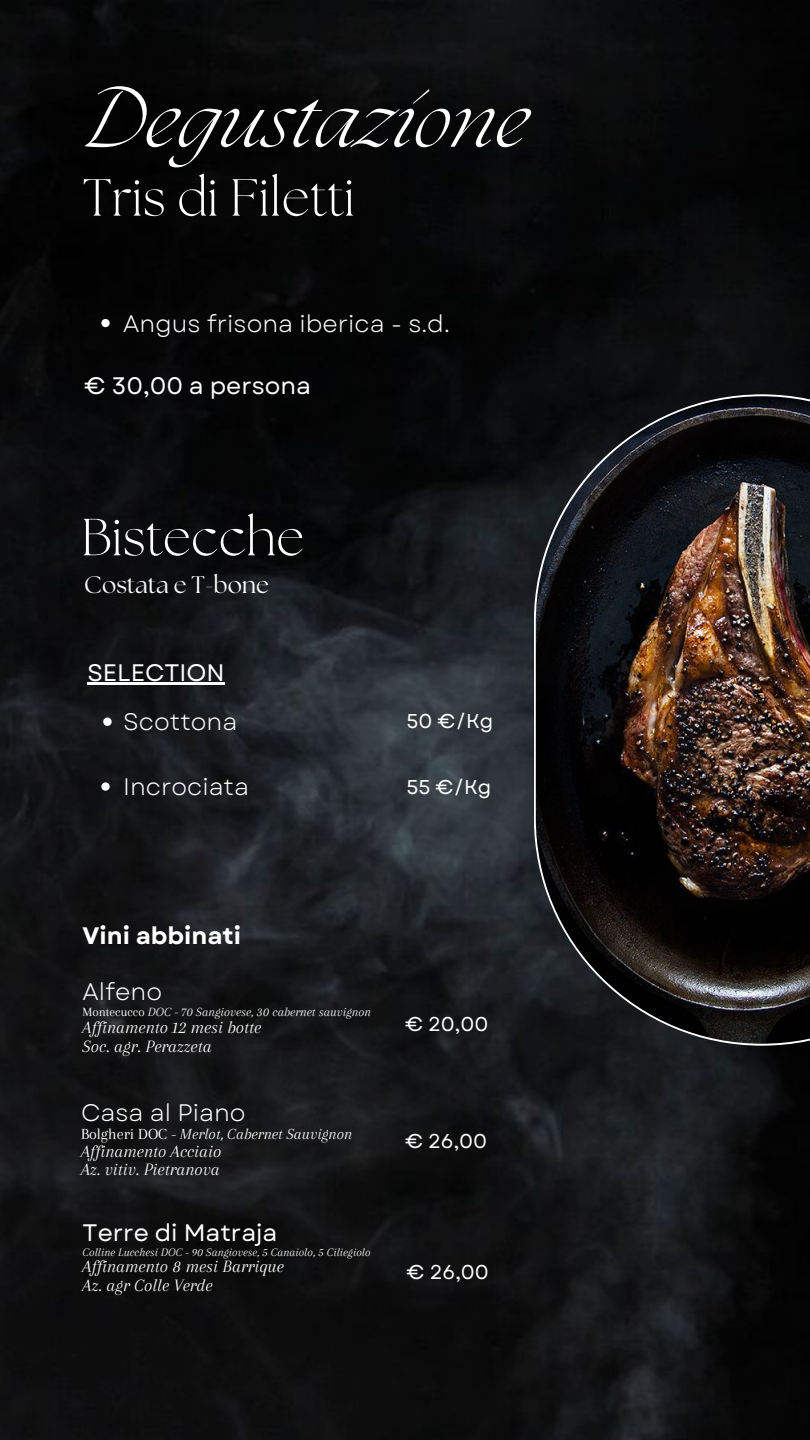
<style>
.page{position:relative;width:810px;height:1440px;background:#fff}
.page>*{position:absolute;margin:0;border:0;box-sizing:border-box;transform-origin:0 0}
.t1{font:italic 300 75.1px "The Seasons";color:#fff}
.t2{font:300 52.1px "The Seasons";color:#fff}
.t3{font:23.9px "Garet";color:#fff}
.t4{font:23.9px "Garet";color:#fff}
.t5{font:23.9px "The Seasons";color:#fff}
.t6{font:700 23.9px "Garet";color:#fff}
.t7{font:20px "Garet";color:#fff}
.t8{font:italic 18px "Arapey";color:#fff}
.t9{font:italic 16px "Arapey";color:#fff}
.t10{font:italic 13px "Arapey";color:#fff}
.t11{font:italic 12px "Arapey";color:#fff}
.s1{font-style:normal}
</style>
<div class="page">
<img style="left:0;top:0;width:810px;height:1440px">
<img style="left:534px;top:394px;width:276px;height:652px">
<svg style="left:101px;top:319px;width:9px;height:8px"></svg>
<svg style="left:103px;top:718px;width:9px;height:8px"></svg>
<svg style="left:101px;top:782px;width:9px;height:9px"></svg>
<hr style="left:87px;top:682px;width:138px;height:3px;background:#fff">
<p class="t1" style="left:81px;top:87px;width:449px">Degustazione</p>
<p class="t2" style="left:83px;top:174px;width:274px">Tris di Filetti</p>
<p class="t3" style="left:123px;top:306px;width:328px">Angus frisona iberica - s.d.</p>
<p class="t4" style="left:84px;top:368px;width:228px">€ 30,00 a persona</p>
<p class="t2" style="left:81px;top:514px;width:225px">Bistecche</p>
<p class="t5" style="left:84px;top:574px;width:186px">Costata e T-bone</p>
<p class="t4" style="left:87px;top:655px;width:139px">SELECTION</p>
<p class="t3" style="left:123px;top:705px;width:116px">Scottona</p>
<p class="t3" style="left:123px;top:770px;width:127px">Incrociata</p>
<p class="t7" style="left:407px;top:707px;width:88px">50 €/Kg</p>
<p class="t7" style="left:407px;top:773px;width:86px">55 €/Kg</p>
<p class="t6" style="left:83px;top:918px;width:160px">Vini abbinati</p>
<p class="t3" style="left:83px;top:975px;width:81px">Alfeno</p>
<p class="t10" style="left:83px;top:1005px;width:290px"><span class="s1">Montecucco</span> DOC - 70 Sangiovese, 30 cabernet sauvignon</p>
<p class="t8" style="left:83px;top:1018px;width:180px">Affinamento 12 mesi botte</p>
<p class="t8" style="left:83px;top:1036px;width:131px">Soc. agr. Perazzeta</p>
<p class="t3" style="left:81px;top:1095px;width:166px">Casa al Piano</p>
<p class="t9" style="left:81px;top:1126px;width:273px"><span class="s1">Bolgheri DOC</span> - Merlot, Cabernet Sauvignon</p>
<p class="t8" style="left:81px;top:1141px;width:142px">Affinamento Acciaio</p>
<p class="t8" style="left:81px;top:1160px;width:140px">Az. vitiv. Pietranova</p>
<p class="t4" style="left:83px;top:1215px;width:196px">Terre di Matraja</p>
<p class="t11" style="left:83px;top:1246px;width:289px">Colline Lucchesi DOC - 90 Sangiovese, 5 Canaiolo, 5 Ciliegiolo</p>
<p class="t8" style="left:83px;top:1257px;width:203px">Affinamento 8 mesi Barrique</p>
<p class="t8" style="left:83px;top:1276px;width:132px">Az. agr Colle Verde</p>
<p class="t7" style="left:405px;top:1010px;width:85px">€ 20,00</p>
<p class="t7" style="left:405px;top:1127px;width:84px">€ 26,00</p>
<p class="t7" style="left:407px;top:1258px;width:84px">€ 26,00</p>
</div>
